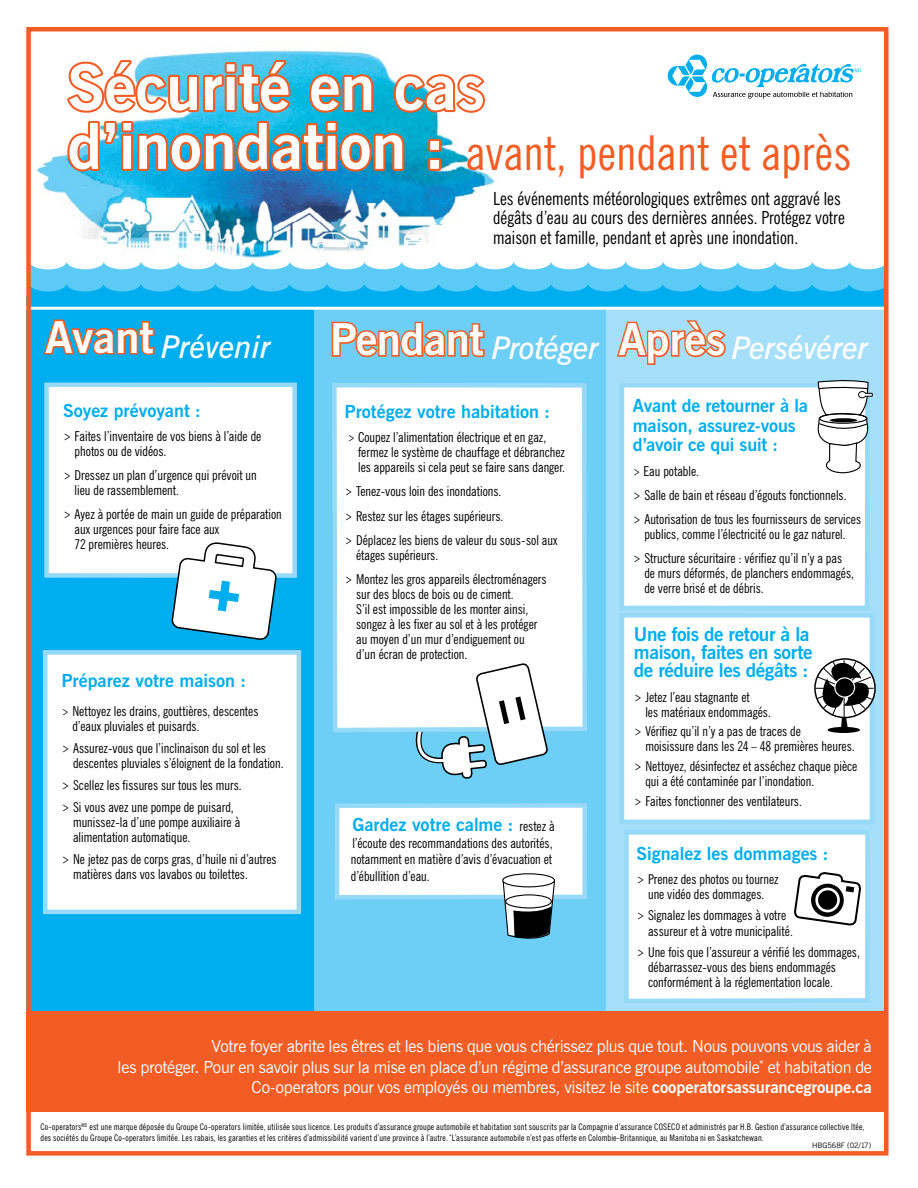
<style>
.page{position:relative;width:918px;height:1188px;background:#fff}
.page>*{position:absolute;margin:0;border:0;box-sizing:border-box;transform-origin:0 0}
.t1{font:700 63px/58.8px "News Gothic";color:#fff}
.t2{font:condensed 48px "News Gothic";letter-spacing:.01em;color:#f15d24}
.t3{font:italic 600 31.2px "News Gothic";letter-spacing:-.01em;color:#fff}
.t4{font:700 19.05px/18px "News Gothic";letter-spacing:-.02em;color:#00aeef}
.t5{font:700 18px/19.5px "News Gothic";color:#00aeef}
.t6{font:condensed 18px/19.5px "News Gothic";color:#000}
.t7{font:16.5px/20.7px "News Gothic";letter-spacing:-.015em;color:#fff;text-align:right}
.t8{font:condensed 13.65px/15.1px "News Gothic";color:#000}
.t9{font:condensed 9px/10.5px "News Gothic";letter-spacing:.02em;color:#000}
.t10{font:7.5px "News Gothic";color:#000}
.s1{font-weight:700;font-style:normal;font-size:43.8px}
.s2{font-size:12.75px}
.s3{font-weight:400;font-stretch:condensed;font-size:13.65px;color:#000}
.s4{font-weight:700}
</style>
<div class="page">
<div style="left:26px;top:1006px;width:861px;height:106px;background:#f15d24"></div>
<div style="left:605px;top:308px;width:283px;height:702px;background:#a5dff9"></div>
<div style="left:624px;top:830px;width:245px;height:173px;background:#97daf8"></div>
<div style="left:26px;top:296px;width:288px;height:715px;background:#00aeef"></div>
<img style="left:37px;top:50px;width:458px;height:208px">
<div style="left:314px;top:308px;width:291px;height:702px;background:#6dcff6"></div>
<svg style="left:64px;top:56px;width:424px;height:118px"></svg>
<svg style="left:31px;top:262px;width:853px;height:106px"></svg>
<div style="left:337px;top:805px;width:248px;height:92px;background:#fff"></div>
<div style="left:335px;top:803px;width:252px;height:96px;border:4px solid #97daf8"></div>
<div style="left:622px;top:615px;width:250px;height:207px;background:#fff"></div>
<div style="left:620px;top:613px;width:254px;height:211px;border:4px solid #97daf8"></div>
<svg style="left:332px;top:383px;width:255px;height:350px;background:#f7fcfe"></svg>
<svg style="left:626px;top:832px;width:241px;height:169px;background:#f2f5f7"></svg>
<svg style="left:44px;top:382px;width:253px;height:198px;background:#f2fafe"></svg>
<div style="left:43px;top:650px;width:258px;height:264px;background:#fff;border:4px solid #97daf8"></div>
<svg style="left:172px;top:542px;width:104px;height:98px;background:#cde4ed"></svg>
<div style="left:502px;top:873px;width:53px;height:14px;border:1px solid #000;border-radius:50%"></div>
<svg style="left:502px;top:880px;width:54px;height:59px"></svg>
<div style="left:814px;top:658px;width:62px;height:60px;border:2px solid #000;border-radius:50%"></div>
<div style="left:828px;top:727px;width:32px;height:6px;background:#000;border-radius:50%"></div>
<hr style="left:815px;top:688px;width:59px;height:1px;background:#000">
<svg style="left:816px;top:658px;width:57px;height:71px"></svg>
<div style="left:835px;top:678px;width:20px;height:19px;background:#000;border-radius:50%"></div>
<div style="left:834px;top:677px;width:21px;height:21px;border:1px solid #fff;border-radius:50%"></div>
<svg style="left:416px;top:655px;width:132px;height:124px"></svg>
<svg style="left:620px;top:383px;width:249px;height:227px;background:#f6fbfe"></svg>
<svg style="left:812px;top:380px;width:61px;height:96px;background:#d5dde0"></svg>
<hr style="left:12px;top:307px;width:877px;height:3px;background:#fff">
<svg style="left:668px;top:54px;width:193px;height:45px"></svg>
<div style="left:26px;top:27px;width:863px;height:1129px;border:4px solid #f15d24"></div>
<h1 class="t1" style="left:68px;top:60px;width:419px">Sécurité en cas d’inondation :</h1>
<h2 class="t2" style="left:466px;top:121px;width:387px">avant, pendant et après</h2>
<h3 class="t6" style="left:493px;top:188px;width:353px">Les événements météorologiques extrêmes ont aggravé les dégâts d’eau au cours des dernières années. Protégez votre maison et famille, pendant et après une inondation.</h3>
<h3 class="t3" style="left:46px;top:326px;width:227px"><sup>Avant</sup> Prévenir</h3>
<h3 class="t3" style="left:330px;top:328px;width:540px"><span class="s1">Pendant</span> Protéger <span class="s1">Après</span> Persévérer</h3>
<h3 class="t5" style="left:63px;top:401px;width:139px">Soyez prévoyant :</h3>
<p class="t8" style="left:75px;top:428px;width:188px;text-indent:-11px">&gt; Faites l’inventaire de vos biens à l’aide de photos ou de vidéos.</p>
<p class="t8" style="left:75px;top:467px;width:184px;text-indent:-11px">&gt; Dressez un plan d’urgence qui prévoit un lieu de rassemblement.</p>
<p class="t8" style="left:75px;top:507px;width:209px;text-indent:-11px">&gt; Ayez à portée de main un guide de préparation aux urgences pour faire face aux<br>72 premières heures.</p>
<h3 class="t5" style="left:62px;top:672px;width:186px">Préparez votre maison :</h3>
<p class="t8" style="left:72px;top:703px;width:188px;text-indent:-11px"><span class="s2">&gt;</span> Nettoyez les drains, gouttières, descentes d’eaux pluviales et puisards.</p>
<p class="t8" style="left:73px;top:740px;width:212px;text-indent:-11px">&gt; Assurez-vous que l’inclinaison du sol et les descentes pluviales s’éloignent de la fondation.</p>
<p class="t8" style="left:62px;top:774px;width:182px;line-height:22.2px">&gt; Scellez les fissures sur tous les murs. &gt; Si vous avez une pompe de puisard,</p>
<p class="t8" style="left:73px;top:815px;width:169px">munissez-la d’une pompe auxiliaire à alimentation automatique.</p>
<p class="t8" style="left:73px;top:852px;width:205px;text-indent:-11px">&gt; Ne jetez pas de corps gras, d’huile ni d’autres matières dans vos lavabos ou toilettes.</p>
<h3 class="t5" style="left:345px;top:402px;width:207px">Protégez votre habitation :</h3>
<p class="t8" style="left:358px;top:429px;width:209px;text-indent:-11px"><span class="s2">&gt;</span> Coupez l’alimentation électrique et en gaz, fermez le système de chauffage et débranchez les appareils si cela peut se faire sans danger.</p>
<p class="t8" style="left:345px;top:479px;width:214px;line-height:24.2px">&gt; Tenez-vous loin des inondations.<br>&gt; Restez sur les étages supérieurs.<br>&gt; Déplacez les biens de valeur du sous-sol aux</p>
<p class="t8" style="left:345px;top:543px;width:203px;line-height:24.2px;text-indent:11px">étages supérieurs.<br>&gt; Montez les gros appareils électroménagers</p>
<p class="t8" style="left:356px;top:586px;width:183px">sur des blocs de bois ou de ciment.<br>S’il est impossible de les monter ainsi, songez à les fixer au sol et à les protéger au moyen d’un mur d’endiguement ou d’un écran de protection.</p>
<h3 class="t5" style="left:352px;top:815px;width:204px">Gardez votre calme : <span class="s3">restez à</span></h3>
<p class="t8" style="left:351px;top:834px;width:203px;line-height:16.5px;text-align:justify">l’écoute des recommandations des autorités, notamment en matière d’avis d’évacuation et d’ébullition d’eau.</p>
<h3 class="t5" style="left:633px;top:397px;width:177px">Avant de retourner à la maison, assurez-vous d’avoir ce qui suit :</h3>
<p class="t8" style="left:633px;top:458px;width:230px;line-height:24.2px"><span class="s2">&gt;</span> Eau potable.<br>&gt; Salle de bain et réseau d’égouts fonctionnels.<br>&gt; Autorisation de tous les fournisseurs de services</p>
<p class="t8" style="left:633px;top:522px;width:214px;line-height:24.2px;text-align:right">publics, comme l’électricité ou le gaz naturel. &gt; Structure sécuritaire : vérifiez qu’il n’y a pas</p>
<p class="t8" style="left:644px;top:566px;width:211px">de murs déformés, de planchers endommagés, de verre brisé et de débris.</p>
<h3 class="t4" style="left:634px;top:626px;width:180px">Une fois de retour à la maison, faites en sorte de réduire les dégâts :</h3>
<p class="t8" style="left:645px;top:689px;width:127px;text-indent:-11px">&gt; Jetez l’eau stagnante et<br>les matériaux endommagés.</p>
<p class="t8" style="left:645px;top:724px;width:211px;text-indent:-11px">&gt; Vérifiez qu’il n’y a pas de traces de<br>moisissure dans les 24 – 48 premières heures.</p>
<p class="t8" style="left:645px;top:758px;width:214px;text-indent:-11px">&gt; Nettoyez, désinfectez et asséchez chaque pièce qui a été contaminée par l’inondation.</p>
<p class="t8" style="left:634px;top:793px;width:170px">&gt; Faites fonctionner des ventilateurs.</p>
<h3 class="t5" style="left:637px;top:845px;width:194px">Signalez les dommages :</h3>
<p class="t8" style="left:637px;top:872px;width:144px;text-align:center">&gt; Prenez des photos ou tournez une vidéo des dommages.</p>
<p class="t8" style="left:648px;top:908px;width:146px;text-indent:-11px">&gt; Signalez les dommages à votre assureur et à votre municipalité.</p>
<p class="t8" style="left:648px;top:944px;width:213px;text-indent:-11px">&gt; Une fois que l’assureur a vérifié les dommages, débarrassez-vous des biens endommagés conformément à la réglementation locale.</p>
<p class="t7" style="left:118px;top:1036px;width:756px">Votre foyer abrite les êtres et les biens que vous chérissez plus que tout. Nous pouvons vous aider à<br>les protéger. Pour en savoir plus sur la mise en place d’un régime d’assurance groupe automobile<sup>*</sup> et habitation de<br>Co-operators pour vos employés ou membres, visitez le site <span class="s4">cooperatorsassurancegroupe.ca</span></p>
<p class="t9" style="left:40px;top:1122px;width:826px">Co-operators<sup>MD</sup> est une marque déposée du Groupe Co-operators limitée, utilisée sous licence. Les produits d’assurance groupe automobile et habitation sont souscrits par la Compagnie d’assurance COSECO et administrés par H.B. Gestion d’assurance collective ltée, des sociétés du Groupe Co-operators limitée. Les rabais, les garanties et les critères d’admissibilité varient d’une province à l’autre. <sup>*</sup>L’assurance automobile n’est pas offerte en Colombie-Britannique, au Manitoba ni en Saskatchewan.</p>
<p class="t10" style="left:812px;top:1140px;width:60px">HBG568F (02/17)</p>
</div>
